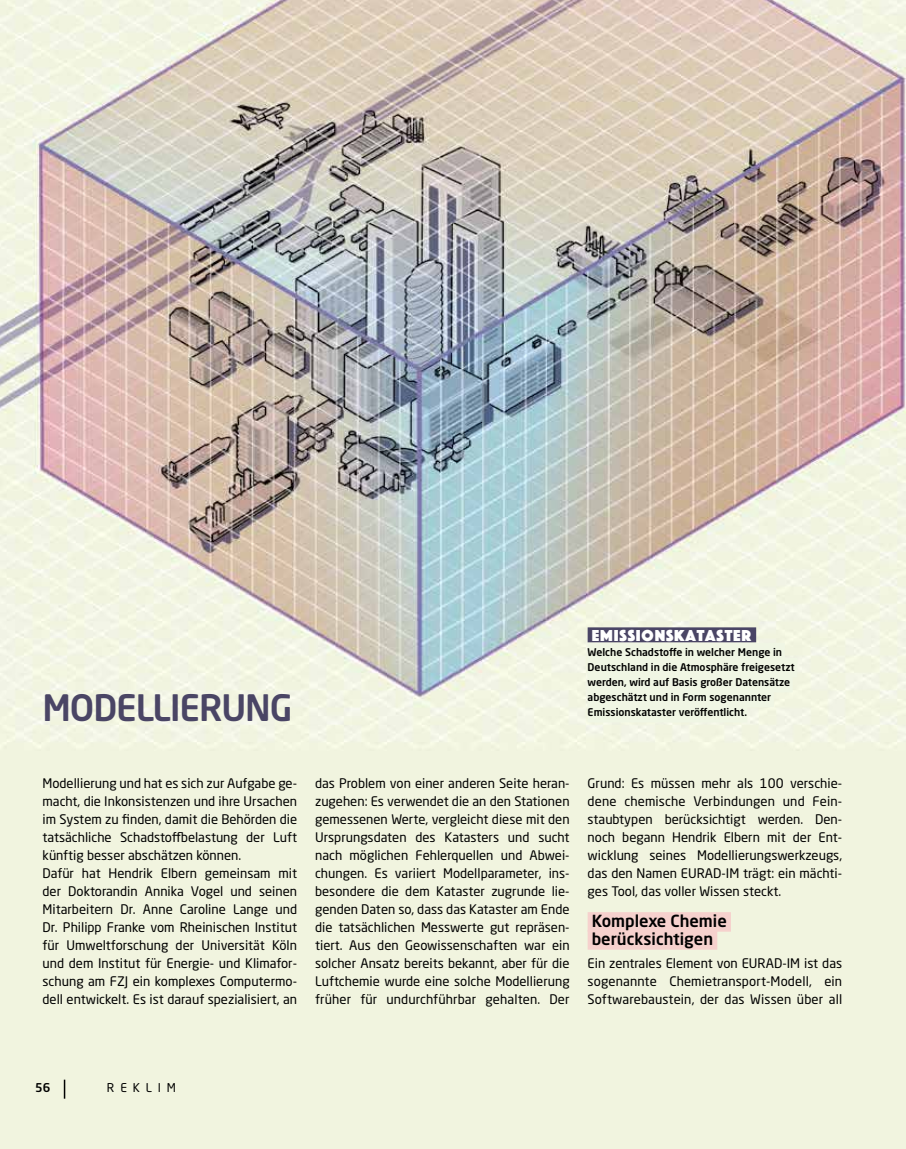
<style>
.page{position:relative;width:906px;height:1149px;background:#fff}
.page>*{position:absolute;margin:0;border:0;box-sizing:border-box;transform-origin:0 0}
.t1{font:500 36px "Neo Sans W1 G";letter-spacing:-.03em;color:#4a4565}
.t2{font:500 16.5px/18px "Neo Sans W1 G";color:#000}
.t3{font:16.5px "Phosphate Solid";letter-spacing:.05em;color:#fff}
.t4{font:13.05px/18px "Neo Sans W1 G";color:#000;text-align:justify}
.t5{font:12px "Neo Sans W1 G";letter-spacing:.49em;color:#000}
.t6{font:500 12px "Neo Sans W1 G";color:#000}
.t7{font:500 10.5px/15px "Neo Sans W1 G";color:#000}
</style>
<div class="page">
<img style="left:0;top:0;width:906px;height:1148px">
<svg style="left:64px;top:1079px;width:1px;height:19px"></svg>
<div style="left:587px;top:911px;width:144px;height:20px;background:#f6d1cd"></div>
<div style="left:587px;top:929px;width:130px;height:20px;background:#f6d1cd"></div>
<div style="left:587px;top:627px;width:169px;height:15px;background:#4a4565"></div>
<div style="left:587px;top:642px;width:198px;height:20px;background:#f0f6e4"></div>
<div style="left:587px;top:657px;width:210px;height:20px;background:#f0f6e4"></div>
<div style="left:587px;top:672px;width:205px;height:20px;background:#f0f6e4"></div>
<div style="left:587px;top:687px;width:187px;height:20px;background:#f0f6e4"></div>
<div style="left:587px;top:702px;width:160px;height:20px;background:#f0f6e4"></div>
<h1 class="t1" style="left:43px;top:684px;width:252px">MODELLIERUNG</h1>
<p class="t3" style="left:592px;top:623px;width:161px">EMISSIONSKATASTER</p>
<p class="t7" style="left:587px;top:643px;width:209px">Welche Schadstoffe in welcher Menge in Deutschland in die Atmosphäre freigesetzt werden, wird auf Basis großer Datensätze abgeschätzt und in Form sogenannter</p>
<p class="t7" style="left:587px;top:703px;width:161px">Emissionskataster veröffentlicht.</p>
<p class="t4" style="left:43px;top:773px;width:256px;text-align:left">Modellierung und hat es sich zur Aufgabe ge&shy;macht, die Inkonsistenzen und ihre Ursachen im System zu finden, damit die Behörden die tatsächliche Schadstoffbelastung der Luft künftig besser abschätzen können.<br>Dafür hat Hendrik Elbern gemeinsam mit der Doktorandin Annika Vogel und seinen Mitarbeitern Dr. Anne Caroline Lange und Dr. Philipp Franke vom Rheinischen Institut für Umweltforschung der Universität Köln und dem Institut für Energie- und Klimafor&shy;schung am FZJ ein komplexes Computermo&shy;dell entwickelt. Es ist darauf spezialisiert, an</p>
<p class="t4" style="left:315px;top:773px;width:256px">das Problem von einer anderen Seite heran&shy;zugehen: Es verwendet die an den Stationen gemessenen Werte, vergleicht diese mit den Ursprungsdaten des Katasters und sucht nach möglichen Fehlerquellen und Abwei&shy;chungen. Es variiert Modellparameter, ins&shy;besondere die dem Kataster zugrunde lie&shy;genden Daten so, dass das Kataster am Ende die tatsächlichen Messwerte gut repräsen&shy;tiert. Aus den Geowissenschaften war ein solcher Ansatz bereits bekannt, aber für die Luftchemie wurde eine solche Modellierung früher für undurchführbar gehalten. Der</p>
<p class="t4" style="left:587px;top:773px;width:256px">Grund: Es müssen mehr als 100 verschie&shy;dene chemische Verbindungen und Fein&shy;staubtypen berücksichtigt werden. Den&shy;noch begann Hendrik Elbern mit der Ent&shy;wicklung seines Modellierungswerkzeugs, das den Namen EURAD-IM trägt: ein mächti&shy;ges Tool, das voller Wissen steckt.</p>
<p class="t2" style="left:592px;top:911px;width:137px">Komplexe Chemie berücksichtigen</p>
<p class="t4" style="left:587px;top:953px;width:256px">Ein zentrales Element von EURAD-IM ist das sogenannte Chemietransport-Modell, ein Softwarebaustein, der das Wissen über all</p>
<p class="t6" style="left:35px;top:1079px;width:17px">56</p>
<p class="t5" style="left:107px;top:1079px;width:71px">REKLIM</p>
</div>
